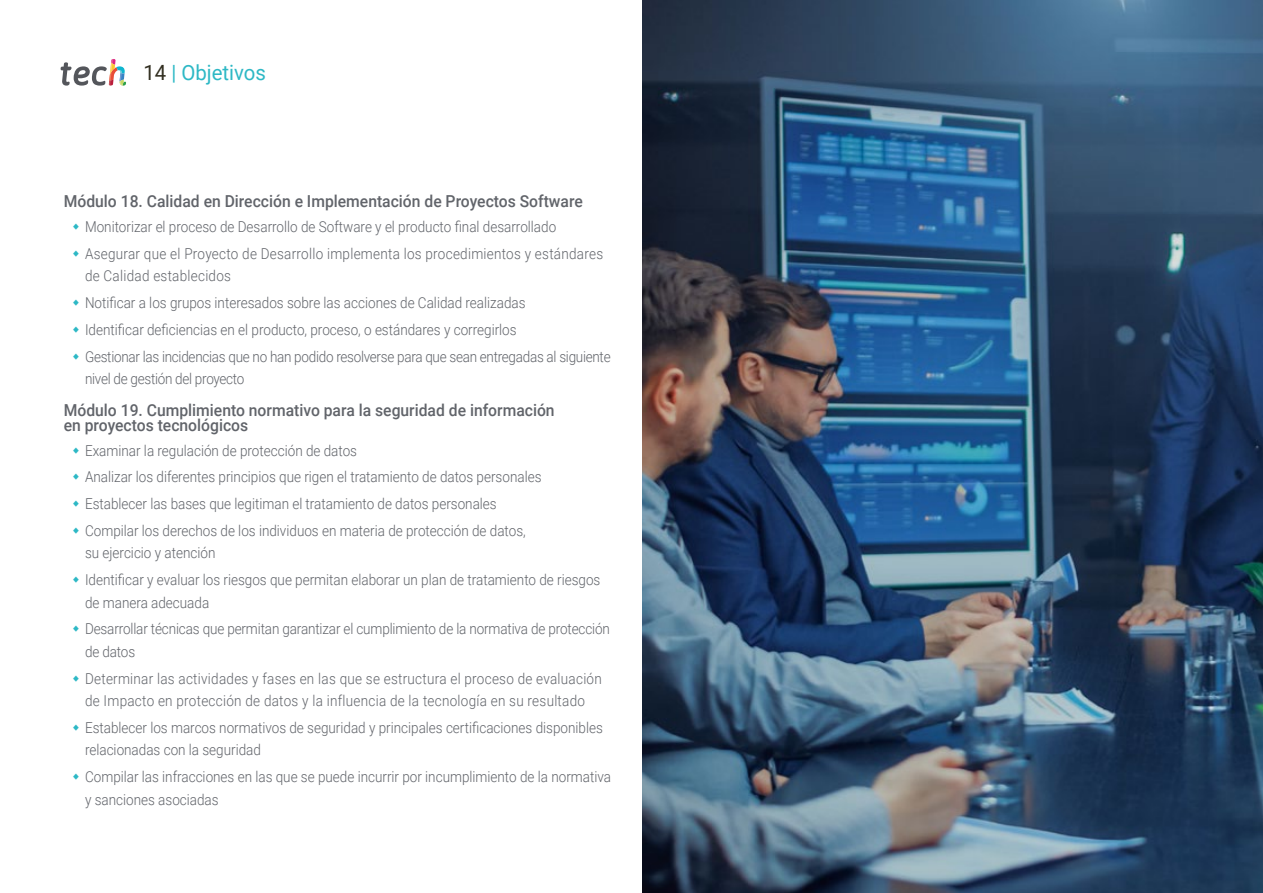
<style>
.page{position:relative;width:1263px;height:893px;background:#fff}
.page>*{position:absolute;margin:0;border:0;box-sizing:border-box;transform-origin:0 0}
.t1{font:21px "Roboto";color:#2db8c5}
.t2{font:500 16.5px/15px "Roboto";color:#61646a;scale:.95 1}
.t3{font:300 15px/26.7px "Roboto";color:#61646a;scale:.9 1}
.t4{font:300 15px/26.7px "Roboto";letter-spacing:.02em;color:#61646a;scale:.9 1}
.t5{font:300 15px "Roboto";letter-spacing:-.02em;color:#61646a;scale:.9 1}
.s1{color:#312e20}
</style>
<div class="page">
<svg style="left:61px;top:59px;width:65px;height:27px"></svg>
<img style="left:642px;top:0;width:621px;height:893px">
<h1 class="t1" style="left:144px;top:57px;width:124px"><span class="s1">14</span> | Objetivos</h1>
<p class="t2" style="left:64px;top:193px;width:548px">Módulo 18. Calidad en Dirección e Implementación de Proyectos Software</p>
<p class="t3" style="left:85px;top:213px;width:577px">Monitorizar el proceso de Desarrollo de Software y el producto final desarrollado<br>Asegurar que el Proyecto de Desarrollo implementa los procedimientos y estándares</p>
<p class="t3" style="left:85px;top:262px;width:585px">de Calidad establecidos<br>Notificar a los grupos interesados sobre las acciones de Calidad realizadas<br>Identificar deficiencias en el producto, proceso, o estándares y corregirlos<br>Gestionar las incidencias que no han podido resolverse para que sean entregadas al siguiente</p>
<p class="t5" style="left:85px;top:368px;width:179px">nivel de gestión del proyecto</p>
<p class="t2" style="left:64px;top:402px;width:518px">Módulo 19. Cumplimiento normativo para la seguridad de información en proyectos tecnológicos</p>
<p class="t3" style="left:85px;top:436px;width:509px">Examinar la regulación de protección de datos<br>Analizar los diferentes principios que rigen el tratamiento de datos personales Establecer las bases que legitiman el tratamiento de datos personales Compilar los derechos de los individuos en materia de protección de datos,</p>
<p class="t3" style="left:85px;top:539px;width:574px">su ejercicio y atención<br>Identificar y evaluar los riesgos que permitan elaborar un plan de tratamiento de riesgos</p>
<p class="t3" style="left:85px;top:588px;width:585px">de manera adecuada<br>Desarrollar técnicas que permitan garantizar el cumplimiento de la normativa de protección</p>
<p class="t4" style="left:85px;top:638px;width:576px">de datos<br>Determinar las actividades y fases en las que se estructura el proceso de evaluación</p>
<p class="t3" style="left:85px;top:687px;width:577px">de Impacto en protección de datos y la influencia de la tecnología en su resultado<br>Establecer los marcos normativos de seguridad y principales certificaciones disponibles</p>
<p class="t3" style="left:85px;top:736px;width:586px">relacionadas con la seguridad<br>Compilar las infracciones en las que se puede incurrir por incumplimiento de la normativa</p>
<p class="t3" style="left:85px;top:785px;width:150px">y sanciones asociadas</p>
</div>
